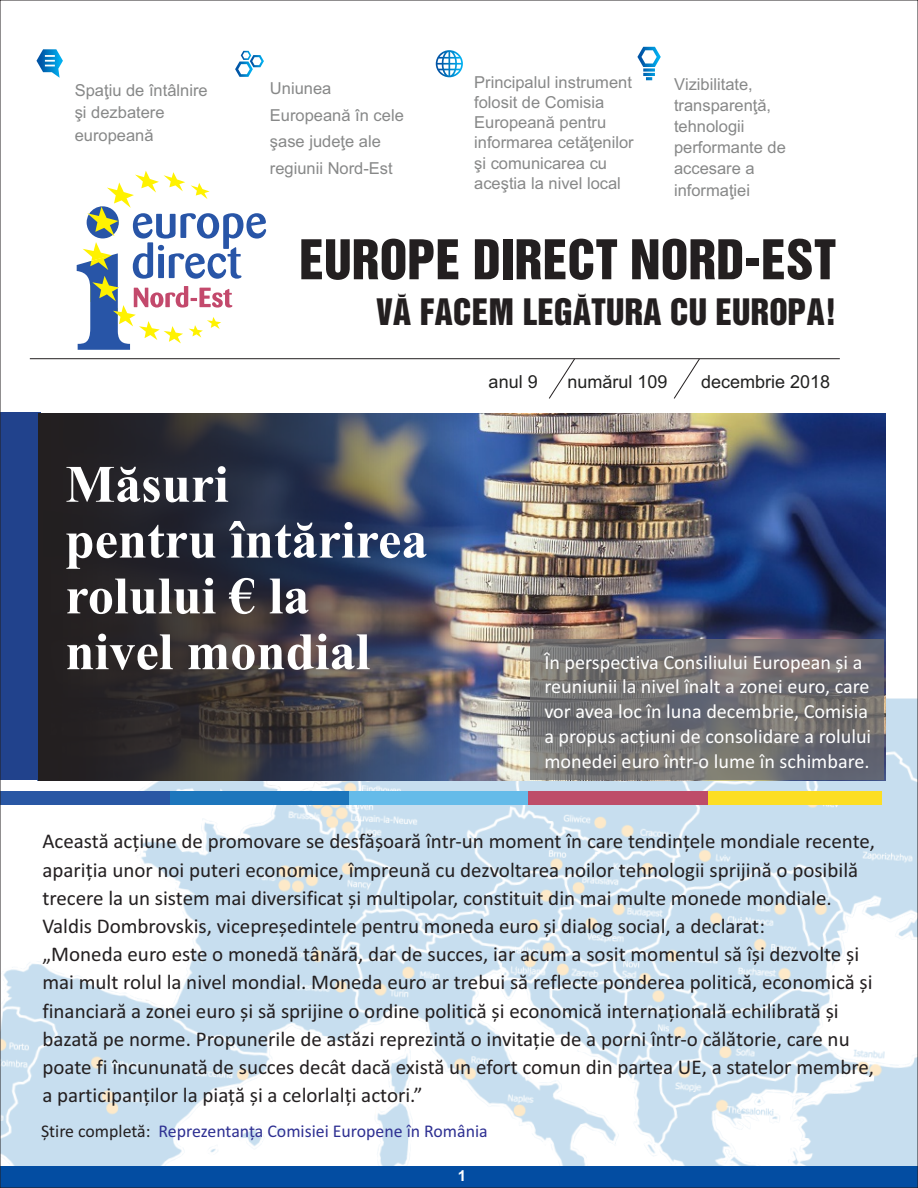
<style>
.page{position:relative;width:918px;height:1188px;background:#fff}
.page>*{position:absolute;margin:0;border:0;box-sizing:border-box;transform-origin:0 0}
.t1{font:700 52.5px/55.8px "Times New Roman";color:#fff}
.t2{font:50.1px "Helvetica Inserat LT";color:#231f20}
.t3{font:33.45px "Helvetica Inserat LT";color:#231f20}
.t4{font:21px/28.2px "Calibri";color:#231f20}
.t5{font:20.25px/24.9px "Calibri";color:#fff}
.t6{font:18px "Calibri";color:#2e3092}
.t7{font:18px "Arial";color:#212120}
.t8{font:16.5px/20.1px "Arial";color:#878888}
.t9{font:700 15px "Arial";color:#fff}
.t10{font:8.4px "Helvetica Inserat LT";color:#231f20;scale:1.9 1}
.s1{color:#231f20}
</style>
<div class="page">
<img style="left:2px;top:699px;width:914px;height:467px">
<img style="left:472px;top:413px;width:413px;height:367px">
<svg style="left:77px;top:171px;width:189px;height:179px"></svg>
<svg style="left:36px;top:49px;width:27px;height:29px"></svg>
<svg style="left:235px;top:51px;width:29px;height:26px"></svg>
<svg style="left:436px;top:50px;width:27px;height:27px"></svg>
<svg style="left:637px;top:47px;width:24px;height:33px"></svg>
<div style="left:0;top:792px;width:170px;height:13px;background:#2957a4"></div>
<div style="left:170px;top:792px;width:179px;height:13px;background:#1d76bc"></div>
<div style="left:349px;top:792px;width:180px;height:13px;background:#65bbe9"></div>
<div style="left:529px;top:792px;width:179px;height:13px;background:#be4d69"></div>
<div style="left:708px;top:792px;width:173px;height:13px;background:#fcde24"></div>
<hr style="left:30px;top:358px;width:810px;height:1px;background:#231f20">
<svg style="left:548px;top:358px;width:28px;height:41px"></svg>
<svg style="left:673px;top:358px;width:27px;height:41px"></svg>
<div style="left:0;top:1166px;width:918px;height:22px;background:#034da2"></div>
<svg style="left:531px;top:639px;width:353px;height:141px;background:#727072"></svg>
<div style="left:0;top:413px;width:40px;height:367px;background:#21428c"></div>
<svg style="left:38px;top:413px;width:434px;height:367px;background:#41434f"></svg>
<div style="left:36px;top:436px;width:421px;height:264px;background:#231f20;opacity:0"></div>
<p class="t8" style="left:75px;top:80px;width:135px;line-height:22.5px">Spaţiu de întâlnire şi dezbatere europeană</p>
<p class="t8" style="left:474px;top:74px;width:161px">Principalul instrument folosit de Comisia<br>Europeană pentru informarea cetăţenilor şi comunicarea cu aceştia la nivel local</p>
<p class="t8" style="left:674px;top:75px;width:113px;line-height:21.1px">Vizibilitate, transparenţă, tehnologii performante de accesare a informaţiei</p>
<h2 class="t2" style="left:300px;top:242px;width:539px">EUROPE DIRECT NORD-EST</h2>
<h3 class="t3" style="left:376px;top:300px;width:462px">VA FACEM LEGATURA CU EUROPA!</h3>
<p class="t8" style="left:270px;top:77px;width:135px;line-height:26.5px">Uniunea<br>Europeană în cele şase judeţe ale regiunii Nord-Est</p>
<p class="t10" style="left:406px;top:293px;width:4px;rotate:90deg">)</p>
<p class="t10" style="left:586px;top:293px;width:4px;rotate:90deg">)</p>
<h1 class="t1" style="left:65px;top:462px;width:364px">Măsuri<br>pentru întărirea rolului € la nivel mondial</h1>
<p class="t7" style="left:489px;top:375px;width:51px">anul 9</p>
<p class="t7" style="left:567px;top:374px;width:102px">numărul 109</p>
<p class="t7" style="left:701px;top:375px;width:131px">decembrie 2018</p>
<p class="t5" style="left:544px;top:651px;width:328px">În perspectiva Consiliului European și a reuniunii la nivel înalt a zonei euro, care vor avea loc în luna decembrie, Comisia a propus acțiuni de consolidare a rolului monedei euro într-o lume în schimbare.</p>
<p class="t4" style="left:42px;top:829px;width:834px">Această acțiune de promovare se desfășoară într-un moment în care tendințele mondiale recente, apariția unor noi puteri economice, împreună cu dezvoltarea noilor tehnologii sprijină o posibilă trecere la un sistem mai diversificat și multipolar, constituit din mai multe monede mondiale.<br>Valdis Dombrovskis, vicepreședintele pentru moneda euro și dialog social, a declarat:<br>„Moneda euro este o monedă tânără, dar de succes, iar acum a sosit momentul să își dezvolte și mai mult rolul la nivel mondial. Moneda euro ar trebui să reflecte ponderea politică, economică și financiară a zonei euro și să sprijine o ordine politică și economică internațională echilibrată și bazată pe norme. Propunerile de astăzi reprezintă o invitație de a porni într-o călătorie, care nu poate fi încununată de succes decât dacă există un efort comun din partea UE, a statelor membre, a participanților la piață și a celorlalți actori.”</p>
<p class="t6" style="left:41px;top:1123px;width:448px"><span class="s1">Știre completă:</span> Reprezentanța Comisiei Europene în România</p>
<p class="t9" style="left:458px;top:1170px;width:10px">1</p>
</div>
